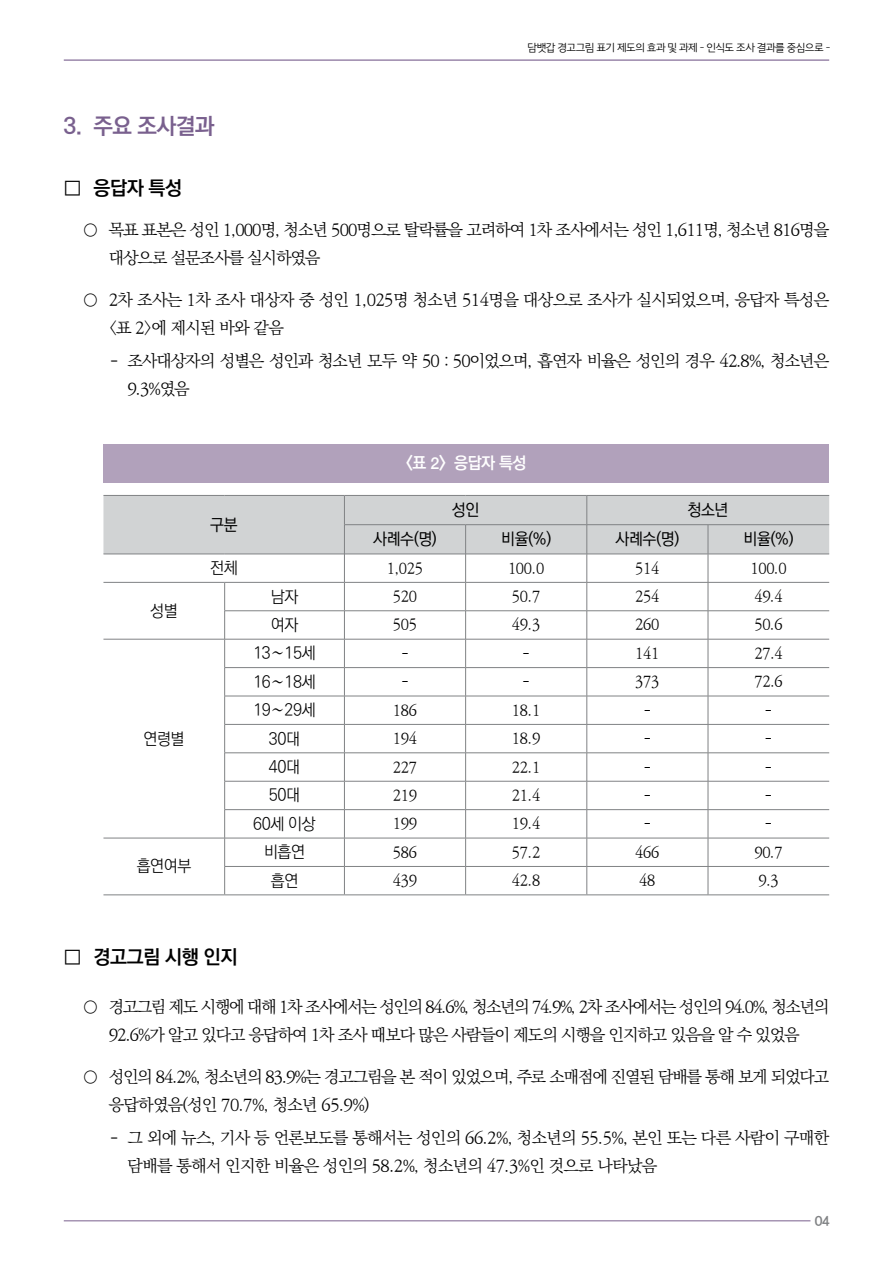
<style>
.page{position:relative;width:893px;height:1263px;background:#fff}
.page>*{position:absolute;margin:0;border:0;box-sizing:border-box;transform-origin:0 0}
.t1{font:700 22.5px "Ko Pub Dotum";letter-spacing:-.025em;color:#79608e}
.t2{font:700 19.5px "Ko Pub Dotum";letter-spacing:-.02em;color:#000}
.t3{font:300 16.5px/28.5px "Ko Pub Batang";letter-spacing:-.06em;color:#000}
.t4{font:300 16.5px/28.5px "Ko Pub Batang";letter-spacing:-.04em;color:#000}
.t5{font:300 16.5px/28.5px "Ko Pub Batang";letter-spacing:-.085em;color:#000;text-align:center}
.t6{font:300 16.5px "Ko Pub Dotum";letter-spacing:-.025em;color:#000}
.t7{font:500 16.5px "Ko Pub Dotum";letter-spacing:-.025em;color:#000}
.t8{font:700 16.5px "Ko Pub Dotum";color:#fff}
.t9{font:300 15px "Ko Pub Batang";letter-spacing:-.025em;color:#000}
.t10{font:13.5px "SD Gothic Neoc e Sm";color:#808284}
.t11{font:10.5px "SD Gothic Neob b Lt";letter-spacing:-.05em;color:#000}
.s1{font-family:"Helvetica Neue";font-weight:500}
</style>
<div class="page">
<hr style="left:64px;top:1220px;width:746px;height:1px;background:#79608e">
<hr style="left:64px;top:60px;width:765px;height:1px;background:#79608e">
<div style="left:103px;top:444px;width:726px;height:39px;background:#b1a1bb"></div>
<hr style="left:103px;top:894px;width:122px;height:1px;background:#808284">
<hr style="left:225px;top:894px;width:119px;height:1px;background:#808284">
<hr style="left:344px;top:894px;width:122px;height:1px;background:#808284">
<hr style="left:466px;top:894px;width:121px;height:1px;background:#808284">
<hr style="left:587px;top:894px;width:121px;height:1px;background:#808284">
<hr style="left:708px;top:894px;width:121px;height:1px;background:#808284">
<svg style="left:103px;top:495px;width:726px;height:399px"></svg>
<h1 class="t1" style="left:64px;top:114px;width:152px">3. 주요 조사결과</h1>
<p class="t11" style="left:528px;top:42px;width:304px">담뱃갑 경고그림 표기 제도의 효과 및 과제 - 인식도 조사 결과를 중심으로 -</p>
<p class="t2" style="left:64px;top:179px;width:120px">□ 응답자 특성</p>
<p class="t3" style="left:109px;top:216px;width:722px;text-indent:-25px">○ 목표 표본은 성인 1,000명, 청소년 500명으로 탈락률을 고려하여 1차 조사에서는 성인 1,611명, 청소년 816명을 대상으로 설문조사를 실시하였음</p>
<p class="t4" style="left:109px;top:286px;width:722px;text-indent:-25px">○ 2차 조사는 1차 조사 대상자 중 성인 1,025명 청소년 514명을 대상으로 조사가 실시되었으며, 응답자 특성은 &lt;표 2&gt;에 제시된 바와 같음</p>
<p class="t3" style="left:127px;top:347px;width:703px;text-indent:-17px">- 조사대상자의 성별은 성인과 청소년 모두 약 50：50이었으며, 흡연자 비율은 성인의 경우 42.8%, 청소년은<br>9.3%였음</p>
<p class="t7" style="left:210px;top:516px;width:29px">구분</p>
<p class="t8" style="left:406px;top:455px;width:122px">&lt;표 <span class="s1">2</span>&gt; 응답자 특성</p>
<p class="t7" style="left:452px;top:502px;width:29px">성인</p>
<p class="t7" style="left:687px;top:502px;width:43px">청소년</p>
<p class="t7" style="left:373px;top:531px;width:65px">사례수(명)</p>
<p class="t7" style="left:501px;top:531px;width:52px">비율(%)</p>
<p class="t7" style="left:615px;top:531px;width:65px">사례수(명)</p>
<p class="t7" style="left:743px;top:531px;width:52px">비율(%)</p>
<p class="t6" style="left:150px;top:602px;width:29px">성별</p>
<p class="t6" style="left:144px;top:730px;width:43px">연령별</p>
<p class="t6" style="left:137px;top:858px;width:56px">흡연여부</p>
<p class="t6" style="left:210px;top:560px;width:29px">전체</p>
<p class="t9" style="left:387px;top:560px;width:38px">1,025</p>
<p class="t9" style="left:508px;top:560px;width:38px">100.0</p>
<p class="t9" style="left:635px;top:560px;width:26px">514</p>
<p class="t9" style="left:750px;top:560px;width:38px">100.0</p>
<p class="t6" style="left:271px;top:588px;width:29px">남자</p>
<p class="t9" style="left:393px;top:589px;width:26px">520</p>
<p class="t9" style="left:512px;top:589px;width:30px">50.7</p>
<p class="t9" style="left:635px;top:589px;width:26px">254</p>
<p class="t9" style="left:754px;top:589px;width:30px">49.4</p>
<p class="t6" style="left:271px;top:617px;width:29px">여자</p>
<p class="t9" style="left:393px;top:617px;width:26px">505</p>
<p class="t9" style="left:512px;top:617px;width:30px">49.3</p>
<p class="t9" style="left:635px;top:617px;width:26px">260</p>
<p class="t9" style="left:754px;top:617px;width:30px">50.6</p>
<p class="t6" style="left:253px;top:645px;width:64px">13∼15세</p>
<p class="t9" style="left:401px;top:645px;width:9px">-</p>
<p class="t9" style="left:523px;top:645px;width:9px">-</p>
<p class="t9" style="left:635px;top:645px;width:26px">141</p>
<p class="t9" style="left:754px;top:645px;width:30px">27.4</p>
<p class="t6" style="left:253px;top:673px;width:64px">16∼18세</p>
<p class="t9" style="left:401px;top:674px;width:9px">-</p>
<p class="t9" style="left:523px;top:674px;width:9px">-</p>
<p class="t9" style="left:635px;top:674px;width:26px">373</p>
<p class="t9" style="left:754px;top:674px;width:30px">72.6</p>
<p class="t6" style="left:253px;top:702px;width:64px">19∼29세</p>
<p class="t9" style="left:393px;top:702px;width:26px">186</p>
<p class="t9" style="left:512px;top:702px;width:30px">18.1</p>
<p class="t9" style="left:644px;top:702px;width:9px">-</p>
<p class="t9" style="left:765px;top:702px;width:9px">-</p>
<p class="t6" style="left:269px;top:730px;width:33px">30대</p>
<p class="t9" style="left:393px;top:731px;width:26px">194</p>
<p class="t9" style="left:512px;top:731px;width:30px">18.9</p>
<p class="t9" style="left:644px;top:731px;width:9px">-</p>
<p class="t9" style="left:765px;top:731px;width:9px">-</p>
<p class="t6" style="left:269px;top:759px;width:33px">40대</p>
<p class="t9" style="left:393px;top:759px;width:26px">227</p>
<p class="t9" style="left:512px;top:759px;width:30px">22.1</p>
<p class="t9" style="left:644px;top:759px;width:9px">-</p>
<p class="t9" style="left:765px;top:759px;width:9px">-</p>
<p class="t6" style="left:269px;top:787px;width:33px">50대</p>
<p class="t9" style="left:393px;top:788px;width:26px">219</p>
<p class="t9" style="left:512px;top:788px;width:30px">21.4</p>
<p class="t9" style="left:644px;top:788px;width:9px">-</p>
<p class="t9" style="left:765px;top:788px;width:9px">-</p>
<p class="t6" style="left:253px;top:815px;width:64px">60세 이상</p>
<p class="t9" style="left:393px;top:816px;width:26px">199</p>
<p class="t9" style="left:512px;top:816px;width:30px">19.4</p>
<p class="t9" style="left:644px;top:816px;width:9px">-</p>
<p class="t9" style="left:765px;top:816px;width:9px">-</p>
<p class="t6" style="left:264px;top:844px;width:43px">비흡연</p>
<p class="t9" style="left:393px;top:844px;width:26px">586</p>
<p class="t9" style="left:512px;top:844px;width:30px">57.2</p>
<p class="t9" style="left:635px;top:844px;width:26px">466</p>
<p class="t9" style="left:754px;top:844px;width:30px">90.7</p>
<p class="t6" style="left:271px;top:872px;width:29px">흡연</p>
<p class="t9" style="left:393px;top:873px;width:26px">439</p>
<p class="t9" style="left:512px;top:873px;width:30px">42.8</p>
<p class="t9" style="left:639px;top:873px;width:18px">48</p>
<p class="t9" style="left:758px;top:873px;width:22px">9.3</p>
<p class="t2" style="left:64px;top:947px;width:175px">□ 경고그림 시행 인지</p>
<p class="t5" style="left:83px;top:993px;width:747px">○ 경고그림 제도 시행에 대해 1차 조사에서는 성인의 84.6%, 청소년의 74.9%, 2차 조사에서는 성인의 94.0%, 청소년의<br>92.6%가 알고 있다고 응답하여 1차 조사 때보다 많은 사람들이 제도의 시행을 인지하고 있음을 알 수 있었음</p>
<p class="t3" style="left:109px;top:1063px;width:722px;text-indent:-25px">○ 성인의 84.2%, 청소년의 83.9%는 경고그림을 본 적이 있었으며, 주로 소매점에 진열된 담배를 통해 보게 되었다고 응답하였음(성인 70.7%, 청소년 65.9%)</p>
<p class="t4" style="left:128px;top:1124px;width:703px;text-indent:-17px">- 그 외에 뉴스, 기사 등 언론보도를 통해서는 성인의 66.2%, 청소년의 55.5%, 본인 또는 다른 사람이 구매한 담배를 통해서 인지한 비율은 성인의 58.2%, 청소년의 47.3%인 것으로 나타났음</p>
<p class="t10" style="left:814px;top:1214px;width:17px">04</p>
</div>
